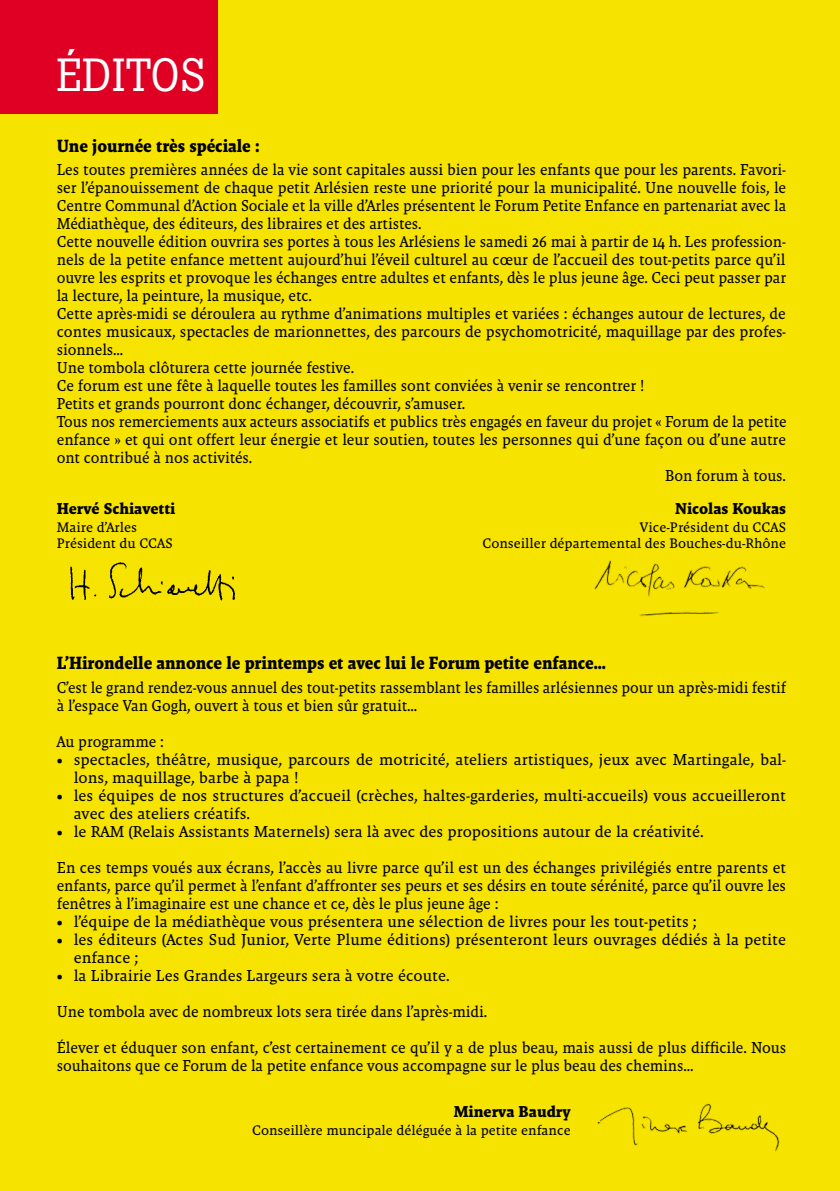
<style>
.page{position:relative;width:840px;height:1191px;background:#fff}
.page>*{position:absolute;margin:0;border:0;box-sizing:border-box;transform-origin:0 0}
.t1{font:46px "Boton";letter-spacing:.02em;color:#fff}
.t2{font:700 18px "Malaga OT";letter-spacing:-.005em;color:#000;scale:.95 1}
.t3{font:16px "Malaga OT";letter-spacing:-.005em;color:#000;scale:.95 1}
.t4{font:16px/18px "Malaga OT";letter-spacing:-.005em;color:#000}
.t5{font:16px/18px "Malaga OT";letter-spacing:-.005em;color:#000;scale:.96 1}
.t6{font:16px/18px "Malaga OT";letter-spacing:-.005em;color:#000;scale:.94 1}
.t7{font:700 16px "Malaga OT";color:#000}
.t8{font:14px/16px "Malaga OT";color:#000;text-align:right}
</style>
<div class="page">
<div style="left:0;top:0;width:839px;height:1191px;background:#f7e300"></div>
<img style="left:70px;top:562px;width:165px;height:39px">
<img style="left:597px;top:1103px;width:183px;height:49px">
<div style="left:0;top:0;width:217px;height:113px;background:#df0023"></div>
<img style="left:594px;top:560px;width:171px;height:56px">
<h1 class="t1" style="left:57px;top:48px;width:150px">ÉDITOS</h1>
<p class="t2" style="left:57px;top:135px;width:215px">Une journée très spéciale :</p>
<p class="t3" style="left:57px;top:161px;width:768px">Les toutes premières années de la vie sont capitales aussi bien pour les enfants que pour les parents. Favori-</p>
<p class="t5" style="left:57px;top:179px;width:761px">ser l’épanouissement de chaque petit Arlésien reste une priorité pour la municipalité. Une nouvelle fois, le</p>
<p class="t3" style="left:57px;top:197px;width:768px">Centre Communal d’Action Sociale et la ville d’Arles présentent le Forum Petite Enfance en partenariat avec la</p>
<p class="t3" style="left:57px;top:215px;width:385px">Médiathèque, des éditeurs, des libraires et des artistes.</p>
<p class="t3" style="left:57px;top:233px;width:768px">Cette nouvelle édition ouvrira ses portes à tous les Arlésiens le samedi 26 mai à partir de 14 h. Les profession-</p>
<p class="t5" style="left:57px;top:251px;width:760px">nels de la petite enfance mettent aujourd’hui l’éveil culturel au cœur de l’accueil des tout-petits parce qu’il</p>
<p class="t3" style="left:57px;top:269px;width:768px">ouvre les esprits et provoque les échanges entre adultes et enfants, dès le plus jeune âge. Ceci peut passer par</p>
<p class="t3" style="left:57px;top:287px;width:270px">la lecture, la peinture, la musique, etc.</p>
<p class="t3" style="left:57px;top:305px;width:768px">Cette après-midi se déroulera au rythme d’animations multiples et variées : échanges autour de lectures, de</p>
<p class="t5" style="left:57px;top:323px;width:760px">contes musicaux, spectacles de marionnettes, des parcours de psychomotricité, maquillage par des profes-</p>
<p class="t3" style="left:57px;top:341px;width:71px">sionnels...</p>
<p class="t3" style="left:57px;top:359px;width:314px">Une tombola clôturera cette journée festive.</p>
<p class="t3" style="left:57px;top:377px;width:620px">Ce forum est une fête à laquelle toutes les familles sont conviées à venir se rencontrer !</p>
<p class="t3" style="left:57px;top:395px;width:431px">Petits et grands pourront donc échanger, découvrir, s’amuser.</p>
<p class="t6" style="left:57px;top:413px;width:777px">Tous nos remerciements aux acteurs associatifs et publics très engagés en faveur du projet « Forum de la petite</p>
<p class="t5" style="left:57px;top:431px;width:760px">enfance » et qui ont offert leur énergie et leur soutien, toutes les personnes qui d’une façon ou d’une autre</p>
<p class="t3" style="left:57px;top:449px;width:207px">ont contribué à nos activités.</p>
<p class="t3" style="left:664px;top:467px;width:129px">Bon forum à tous.</p>
<p class="t7" style="left:57px;top:499px;width:120px">Hervé Schiavetti</p>
<p class="t8" style="left:57px;top:519px;width:117px;text-align:left">Maire d’Arles<br>Président du CCAS</p>
<p class="t7" style="left:674px;top:499px;width:112px">Nicolas Koukas</p>
<p class="t8" style="left:482px;top:519px;width:305px">Vice-Président du CCAS<br>Conseiller départemental des Bouches-du-Rhône</p>
<p class="t2" style="left:57px;top:653px;width:579px">L’Hirondelle annonce le printemps et avec lui le Forum petite enfance...</p>
<p class="t6" style="left:57px;top:678px;width:777px">C’est le grand rendez-vous annuel des tout-petits rassemblant les familles arlésiennes pour un après-midi festif à l’espace Van Gogh, ouvert à tous et bien sûr gratuit...</p>
<p class="t3" style="left:57px;top:732px;width:114px">Au programme :</p>
<p class="t4" style="left:74px;top:750px;width:713px;text-indent:-17px">• spectacles, théâtre, musique, parcours de motricité, ateliers artistiques, jeux avec Martingale, bal&shy;lons, maquillage, barbe à papa !</p>
<p class="t4" style="left:74px;top:786px;width:713px;text-indent:-17px">• les équipes de nos structures d’accueil (crèches, haltes-garderies, multi-accueils) vous accueilleront avec des ateliers créatifs.</p>
<p class="t4" style="left:57px;top:822px;width:648px">• le RAM (Relais Assistants Maternels) sera là avec des propositions autour de la créativité.</p>
<p class="t4" style="left:57px;top:858px;width:730px;text-align:justify">En ces temps voués aux écrans, l’accès au livre parce qu’il est un des échanges privilégiés entre parents et enfants, parce qu’il permet à l’enfant d’affronter ses peurs et ses désirs en toute sérénité, parce qu’il ouvre les fenêtres à l’imaginaire est une chance et ce, dès le plus jeune âge :</p>
<p class="t4" style="left:57px;top:912px;width:641px">• l’équipe de la médiathèque vous présentera une sélection de livres pour les tout-petits ;</p>
<p class="t4" style="left:74px;top:930px;width:713px;text-indent:-17px">• les éditeurs (Actes Sud Junior, Verte Plume éditions) présenteront leurs ouvrages dédiés à la petite enfance ;</p>
<p class="t4" style="left:57px;top:966px;width:394px">• la Librairie Les Grandes Largeurs sera à votre écoute.</p>
<p class="t3" style="left:57px;top:1002px;width:454px">Une tombola avec de nombreux lots sera tirée dans l’après-midi.</p>
<p class="t5" style="left:57px;top:1038px;width:761px">Élever et éduquer son enfant, c’est certainement ce qu’il y a de plus beau, mais aussi de plus difficile. Nous souhaitons que ce Forum de la petite enfance vous accompagne sur le plus beau des chemins...</p>
<p class="t7" style="left:453px;top:1102px;width:118px">Minerva Baudry</p>
<p class="t8" style="left:252px;top:1122px;width:320px">Conseillère muncipale déléguée à la petite enfance</p>
</div>
